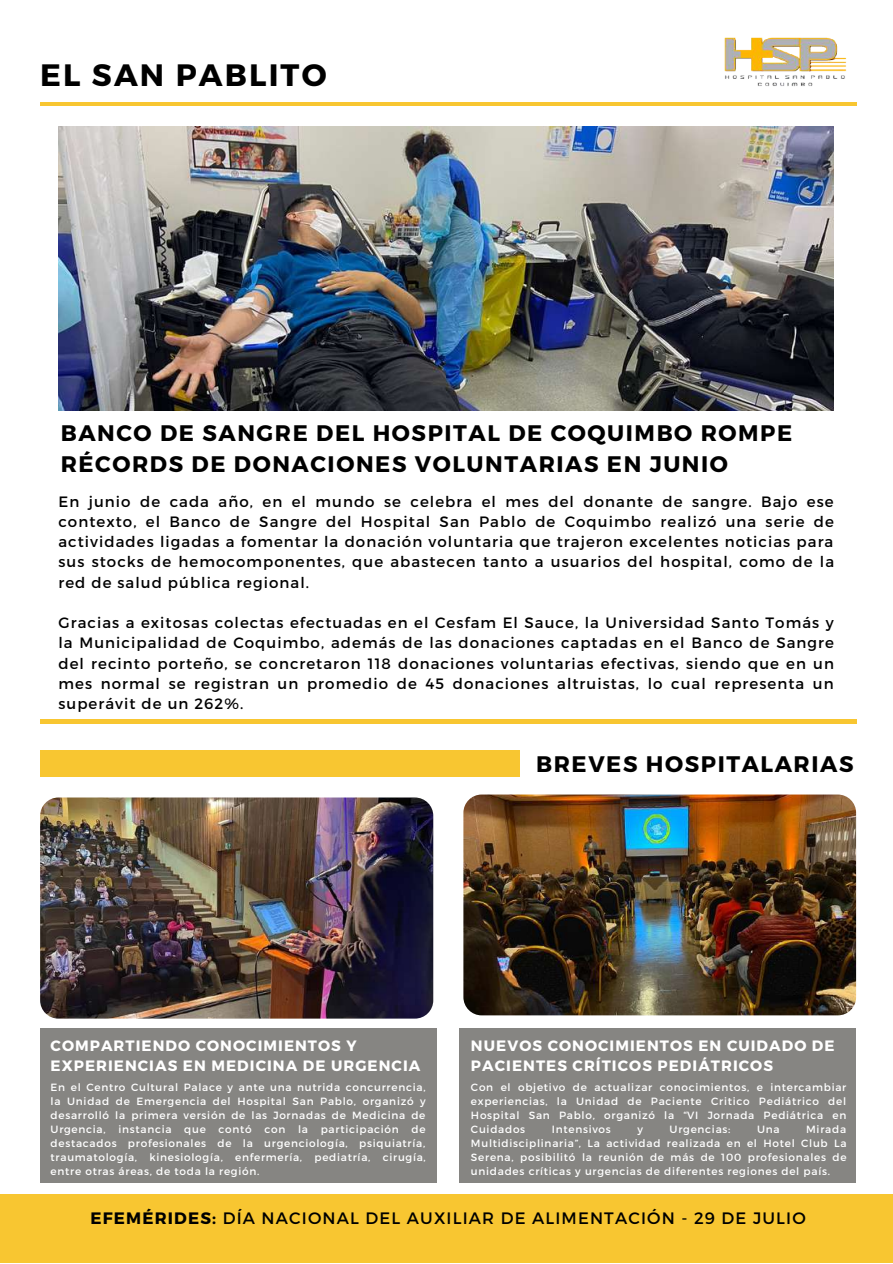
<style>
.page{position:relative;width:893px;height:1264px;background:#fff}
.page>*{position:absolute;margin:0;border:0;box-sizing:border-box;transform-origin:0 0}
.t1{font:700 30.9px "Montserrat";letter-spacing:.07em;color:#000}
.t2{font:700 22.5px/30.3px "Montserrat";letter-spacing:.07em;color:#000}
.t3{font:16.5px "Montserrat";letter-spacing:.07em;color:#000}
.t4{font:15px/20.2px "Montserrat";letter-spacing:.07em;color:#000;text-align:justify}
.t5{font:700 15px/20.2px "Montserrat";letter-spacing:.07em;color:#fff}
.t6{font:10.5px/14px "Montserrat";letter-spacing:.07em;color:#fff;text-align:justify}
.s1{font-weight:700}
</style>
<div class="page">
<div style="left:0;top:1194px;width:892px;height:68px;background:#f8c631"></div>
<hr style="left:40px;top:102px;width:816px;height:3px;background:#f8c631">
<img style="left:58px;top:126px;width:775px;height:285px">
<img style="left:724px;top:37px;width:123px;height:49px">
<div style="left:40px;top:750px;width:480px;height:26px;background:#f8c631"></div>
<hr style="left:40px;top:720px;width:816px;height:3px;background:#f8c631">
<div style="left:40px;top:1027px;width:396px;height:155px;background:#868582"></div>
<img style="left:40px;top:797px;width:393px;height:221px;border-radius:18px">
<img style="left:463px;top:794px;width:393px;height:221px;border-radius:18px">
<div style="left:459px;top:1027px;width:396px;height:155px;background:#868582"></div>
<h1 class="t1" style="left:40px;top:55px;width:288px">EL SAN PABLITO</h1>
<h2 class="t2" style="left:61px;top:417px;width:733px">BANCO DE SANGRE DEL HOSPITAL DE COQUIMBO ROMPE<br>RÉCORDS DE DONACIONES VOLUNTARIAS EN JUNIO</h2>
<p class="t4" style="left:58px;top:490px;width:777px">En junio de cada año, en el mundo se celebra el mes del donante de sangre. Bajo ese contexto, el Banco de Sangre del Hospital San Pablo de Coquimbo realizó una serie de actividades ligadas a fomentar la donación voluntaria que trajeron excelentes noticias para sus stocks de hemocomponentes, que abastecen tanto a usuarios del hospital, como de la red de salud pública regional.</p>
<p class="t4" style="left:58px;top:612px;width:777px">Gracias a exitosas colectas efectuadas en el Cesfam El Sauce, la Universidad Santo Tomás y la Municipalidad de Coquimbo, además de las donaciones captadas en el Banco de Sangre del recinto porteño, se concretaron 118 donaciones voluntarias efectivas, siendo que en un mes normal se registran un promedio de 45 donaciones altruistas, lo cual representa un superávit de un 262%.</p>
<h2 class="t2" style="left:536px;top:747px;width:319px">BREVES HOSPITALARIAS</h2>
<h3 class="t5" style="left:51px;top:1034px;width:371px">COMPARTIENDO CONOCIMIENTOS Y<br>EXPERIENCIAS EN MEDICINA DE URGENCIA</h3>
<p class="t6" style="left:51px;top:1079px;width:377px">En el Centro Cultural Palace y ante una nutrida concurrencia, la Unidad de Emergencia del Hospital San Pablo, organizó y desarrolló la primera versión de las Jornadas de Medicina de Urgencia, instancia que contó con la participación de destacados profesionales de la urgenciología, psiquiatría, traumatología, kinesiología, enfermería, pediatría, cirugía, entre otras áreas, de toda la región.</p>
<h3 class="t5" style="left:471px;top:1034px;width:365px">NUEVOS CONOCIMIENTOS EN CUIDADO DE<br>PACIENTES CRÍTICOS PEDIÁTRICOS</h3>
<p class="t6" style="left:471px;top:1079px;width:377px">Con el objetivo de actualizar conocimientos, e intercambiar experiencias, la Unidad de Paciente Critico Pediátrico del Hospital San Pablo, organizó la “VI Jornada Pediátrica en Cuidados</p>
<p class="t6" style="left:471px;top:1121px;width:377px;text-indent:335px">Mirada Multidisciplinaria”, La actividad realizada en el Hotel Club La Serena, posibilitó la reunión de más de 100 profesionales de unidades críticas y urgencias de diferentes regiones del país.</p>
<p class="t6" style="left:551px;top:1121px;width:61px">Intensivos</p>
<p class="t6" style="left:637px;top:1121px;width:7px">y</p>
<p class="t6" style="left:669px;top:1121px;width:62px">Urgencias:</p>
<p class="t6" style="left:757px;top:1121px;width:24px">Una</p>
<h3 class="t3" style="left:90px;top:1206px;width:716px"><span class="s1">EFEMÉRIDES:</span> DÍA NACIONAL DEL AUXILIAR DE ALIMENTACIÓN - 29 DE JULIO</h3>
</div>
